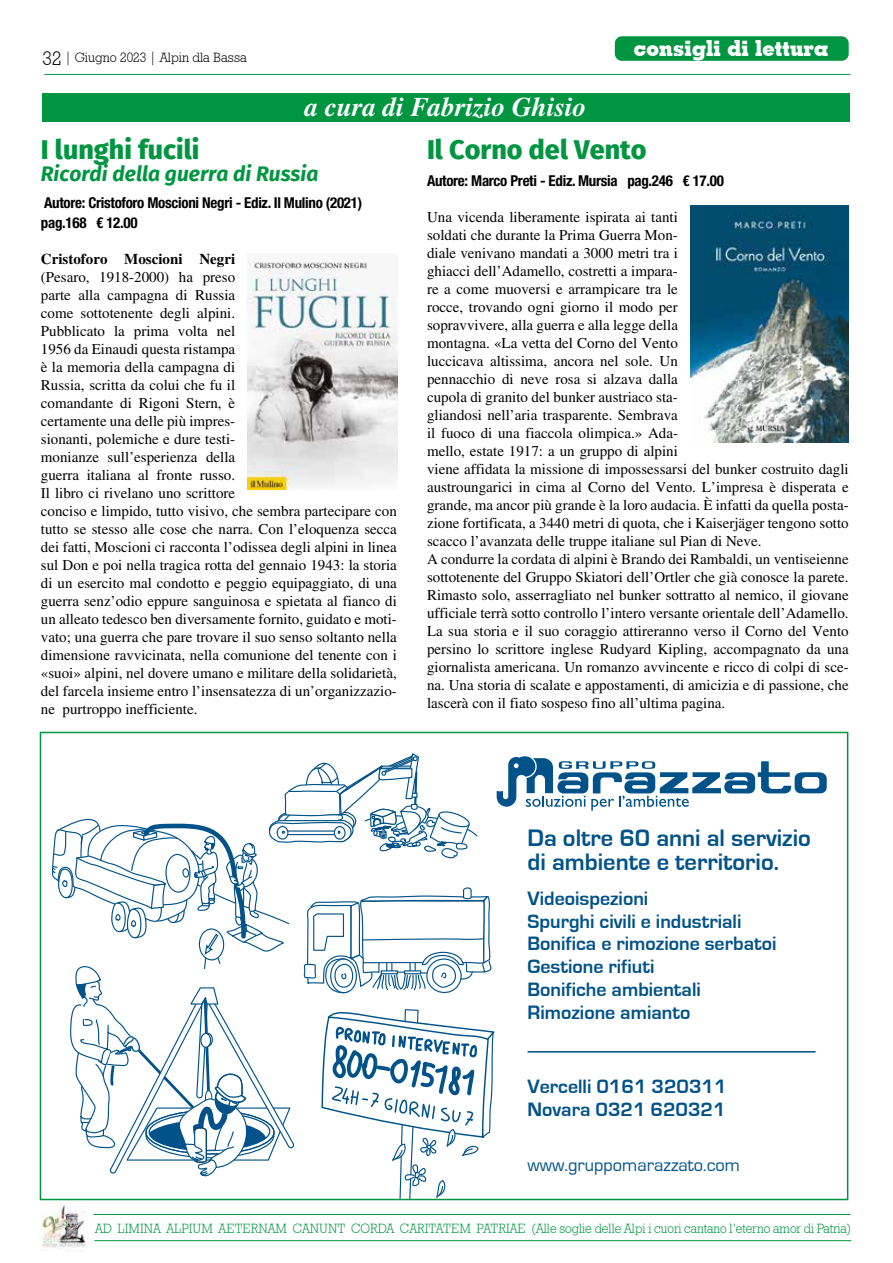
<style>
.page{position:relative;width:893px;height:1263px;background:#fff}
.page>*{position:absolute;margin:0;border:0;box-sizing:border-box;transform-origin:0 0}
.t1{font:800 27px "Fira Sans";color:#009641}
.t2{font:italic 700 27px "Times LT Std";letter-spacing:.005em;color:#fff}
.t3{font:700 24.6px/24.2px "Eurostile";color:#005289}
.t4{font:700 22.2px "Geometric Slab 703 BT Xtra";color:#fff}
.t5{font:italic 700 21px "Fira Sans";color:#009641}
.t6{font:700 19.95px/22.8px "Eurostile";color:#005289}
.t7{font:18.45px "Eurostile";color:#005289}
.t8{font:15px/18px "Times LT Std";color:#000}
.t9{font:700 condensed 15px/19.5px "Helvetica Neue LT Std";letter-spacing:-.02em;color:#000}
.t10{font:700 15px "Times LT Std";color:#000}
.t11{font:13.5px "Geometric Slab 712 BT Light A";color:#009641;scale:.95 1}
.t12{font:13.5px "Geometric Slab 712 BT Light A";color:#000}
.s1{font-size:19.5px}
</style>
<div class="page">
<hr style="left:44px;top:74px;width:806px;height:1px;background:#009641">
<div style="left:615px;top:36px;width:234px;height:25px;background:#009641;border-radius:7px"></div>
<div style="left:42px;top:94px;width:807px;height:28px;background:#009641"></div>
<svg style="left:51px;top:753px;width:776px;height:444px"></svg>
<div style="left:40px;top:732px;width:808px;height:468px;border:2px solid #009641"></div>
<img style="left:248px;top:261px;width:149px;height:228px">
<img style="left:691px;top:206px;width:157px;height:236px">
<hr style="left:94px;top:1240px;width:757px;height:1px;background:#009641">
<img style="left:42px;top:1202px;width:44px;height:46px">
<hr style="left:94px;top:1214px;width:756px;height:1px;background:#009641">
<p class="t12" style="left:43px;top:49px;width:206px"><span class="s1">32</span> | Giugno 2023 | Alpin dla Bassa</p>
<h3 class="t4" style="left:634px;top:34px;width:196px">consigli di lettura</h3>
<h1 class="t2" style="left:305px;top:92px;width:283px">a cura di Fabrizio Ghisio</h1>
<h1 class="t1" style="left:41px;top:126px;width:160px">I lunghi fucili</h1>
<h3 class="t5" style="left:41px;top:156px;width:279px">Ricordi della guerra di Russia</h3>
<p class="t9" style="left:41px;top:193px;width:323px">Autore: Cristoforo Moscioni Negri - Ediz. Il Mulino (2021) pag.168 € 12.00</p>
<p class="t10" style="left:41px;top:250px;width:196px">Cristoforo Moscioni Negri</p>
<p class="t8" style="left:41px;top:268px;width:357px">(Pesaro, 1918-2000) ha preso<br>parte alla campagna di Russia<br>come sottotenente degli alpini.<br>Pubblicato la prima volta nel<br>1956 da Einaudi questa ristampa<br>è la memoria della campagna di<br>Russia, scritta da colui che fu il<br>comandante di Rigoni Stern, è<br>certamente una delle più impres-<br>sionanti, polemiche e dure testi-<br>monianze sull’esperienza della<br>guerra italiana al fronte russo.<br>Il libro ci rivelano uno scrittore<br>conciso e limpido, tutto visivo, che sembra partecipare con tutto se stesso alle cose che narra. Con l’eloquenza secca dei fatti, Moscioni ci racconta l’odissea degli alpini in linea sul Don e poi nella tragica rotta del gennaio 1943: la storia di un esercito mal condotto e peggio equipaggiato, di una guerra senz’odio eppure sanguinosa e spietata al fianco di un alleato tedesco ben diversamente fornito, guidato e moti&shy;vato; una guerra che pare trovare il suo senso soltanto nella dimensione ravvicinata, nella comunione del tenente con i «suoi» alpini, nel dovere umano e militare della solidarietà, del farcela insieme entro l’insensatezza di un’organizzazio&shy;ne purtroppo inefficiente.</p>
<h1 class="t1" style="left:427px;top:126px;width:221px">Il Corno del Vento</h1>
<p class="t9" style="left:427px;top:171px;width:298px">Autore: Marco Preti - Ediz. Mursia pag.246 € 17.00</p>
<p class="t8" style="left:427px;top:208px;width:423px">Una vicenda liberamente ispirata ai tanti<br>soldati che durante la Prima Guerra Mon-<br>diale venivano mandati a 3000 metri tra i<br>ghiacci dell’Adamello, costretti a impara-<br>re a come muoversi e arrampicare tra le<br>rocce, trovando ogni giorno il modo per<br>sopravvivere, alla guerra e alla legge della<br>montagna. «La vetta del Corno del Vento<br>luccicava altissima, ancora nel sole. Un<br>pennacchio di neve rosa si alzava dalla<br>cupola di granito del bunker austriaco sta-<br>gliandosi nell’aria trasparente. Sembrava<br>il fuoco di una fiaccola olimpica.» Ada-<br>mello, estate 1917: a un gruppo di alpini<br>viene affidata la missione di impossessarsi del bunker costruito dagli austroungarici in cima al Corno del Vento. L’impresa è disperata e grande, ma ancor più grande è la loro audacia. È infatti da quella posta&shy;zione fortificata, a 3440 metri di quota, che i Kaiserjäger tengono sotto scacco l’avanzata delle truppe italiane sul Pian di Neve.<br>A condurre la cordata di alpini è Brando dei Rambaldi, un ventiseienne sottotenente del Gruppo Skiatori dell’Ortler che già conosce la parete.<br>Rimasto solo, asserragliato nel bunker sottratto al nemico, il giovane ufficiale terrà sotto controllo l’intero versante orientale dell’Adamello.<br>La sua storia e il suo coraggio attireranno verso il Corno del Vento persino lo scrittore inglese Rudyard Kipling, accompagnato da una giornalista americana. Un romanzo avvincente e ricco di colpi di sce&shy;na. Una storia di scalate e appostamenti, di amicizia e di passione, che lascerà con il fiato sospeso fino all’ultima pagina.</p>
<h2 class="t3" style="left:527px;top:826px;width:285px">Da oltre 60 anni al servizio di ambiente e territorio.</h2>
<h3 class="t6" style="left:527px;top:887px;width:250px">Videoispezioni<br>Spurghi civili e industriali<br>Bonifica e rimozione serbatoi<br>Gestione rifiuti<br>Bonifiche ambientali<br>Rimozione amianto</h3>
<h3 class="t6" style="left:527px;top:1075px;width:201px">Vercelli 0161 320311<br>Novara 0321 620321</h3>
<p class="t7" style="left:527px;top:1155px;width:214px">www.gruppomarazzato.com</p>
<p class="t11" style="left:95px;top:1220px;width:797px">AD LIMINA ALPIUM AETERNAM CANUNT CORDA CARITATEM PATRIAE (Alle soglie delle Alpi i cuori cantano l’eterno amor di Patria)</p>
</div>
